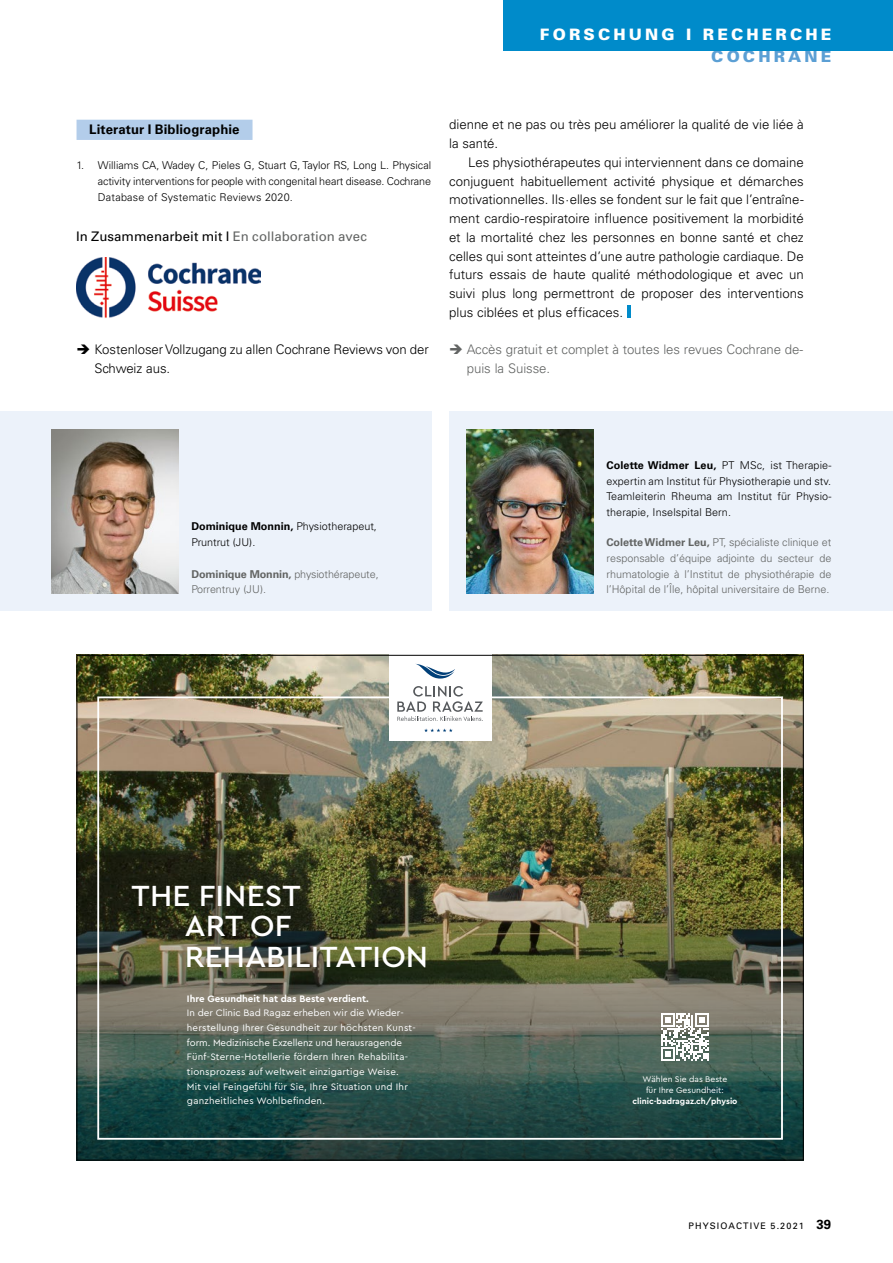
<style>
.page{position:relative;width:893px;height:1263px;background:#fff}
.page>*{position:absolute;margin:0;border:0;box-sizing:border-box;transform-origin:0 0}
.t1{font:500 30.6px/30.6px "Cera PRO";letter-spacing:.005em;color:#fff}
.t2{font:900 15.75px "Univers";letter-spacing:.2em;color:#fff}
.t3{font:900 15.75px "Univers";letter-spacing:.2em;color:#5b9fd4}
.t4{font:300 13.2px/18.8px "Univers";letter-spacing:-.005em;color:#000}
.t5{font:300 13.2px/18.8px "Univers";letter-spacing:-.005em;color:#626463}
.t6{font:13.2px "Univers";color:#000}
.t7{font:700 13.2px "Univers";letter-spacing:.005em;color:#000}
.t8{font:300 10.8px/15.8px "Univers";letter-spacing:.01em;color:#000;text-align:justify}
.t9{font:300 10.8px/15.8px "Univers";color:#626463;text-align:justify}
.t10{font:9.75px/14.7px "Cera PRO";letter-spacing:.02em;color:#fff}
.t11{font:700 9.75px "Cera PRO";color:#fff}
.t12{font:9px "Univers";letter-spacing:.12em;color:#000}
.t13{font:8.55px/10.9px "Cera PRO";color:#fff;text-align:center}
.t14{font:700 8.55px "Cera PRO";color:#fff}
.s1{color:#626463}
.s2{font-weight:700}
.s3{font-weight:700;font-size:13.2px}
</style>
<div class="page">
<div style="left:504px;top:0;width:389px;height:51px;background:#008bca"></div>
<div style="left:77px;top:120px;width:176px;height:20px;background:#b3cdea"></div>
<svg style="left:627px;top:306px;width:3px;height:12px"></svg>
<img style="left:76px;top:258px;width:185px;height:60px">
<div style="left:449px;top:411px;width:444px;height:199px;background:#ecf2fa"></div>
<img style="left:466px;top:430px;width:128px;height:163px">
<div style="left:0;top:411px;width:431px;height:199px;background:#ecf2fa"></div>
<img style="left:51px;top:430px;width:128px;height:163px">
<img style="left:79px;top:657px;width:723px;height:182px">
<img style="left:79px;top:839px;width:723px;height:319px">
<div style="left:97px;top:696px;width:686px;height:444px;border:2px solid #fff"></div>
<div style="left:389px;top:655px;width:103px;height:86px;background:#fff"></div>
<svg style="left:416px;top:664px;width:39px;height:15px"></svg>
<svg style="left:397px;top:686px;width:86px;height:35px"></svg>
<svg style="left:424px;top:728px;width:29px;height:4px"></svg>
<svg style="left:661px;top:1013px;width:47px;height:47px"></svg>
<p class="t2" style="left:540px;top:25px;width:293px">FORSCHUNG I RECHERCHE</p>
<p class="t3" style="left:711px;top:47px;width:122px">COCHRANE</p>
<p class="t7" style="left:89px;top:122px;width:152px">Literatur I Bibliographie</p>
<p class="t8" style="left:98px;top:157px;width:335px;text-indent:-21px">1. Williams CA, Wadey C, Pieles G, Stuart G, Taylor RS, Long L. Physical activity interventions for people with congenital heart disease. Cochrane Database of Systematic Reviews 2020.</p>
<p class="t6" style="left:76px;top:228px;width:292px">In Zusammenarbeit mit I <span class="s1">En collaboration avec</span></p>
<p class="t4" style="left:95px;top:340px;width:336px;text-indent:-18px">➔ Kostenloser Vollzugang zu allen Cochrane Reviews von der<br>Schweiz aus.</p>
<p class="t4" style="left:449px;top:115px;width:356px">dienne et ne pas ou très peu améliorer la qualité de vie liée à la santé.</p>
<p class="t4" style="left:449px;top:153px;width:356px;text-align:justify;text-indent:19px">Les physiothérapeutes qui interviennent dans ce domaine conjuguent habituellement activité physique et démarches motivationnelles. Ils·elles se fondent sur le fait que l’entraîne&shy;ment cardio-respiratoire influence positivement la morbidité et la mortalité chez les personnes en bonne santé et chez celles qui sont atteintes d’une autre pathologie cardiaque. De futurs essais de haute qualité méthodologique et avec un suivi plus long permettront de proposer des interventions plus ciblées et plus efficaces.</p>
<p class="t5" style="left:467px;top:340px;width:338px;text-indent:-18px">➔ Accès gratuit et complet à toutes les revues Cochrane de&shy;puis la Suisse.</p>
<p class="t8" style="left:191px;top:519px;width:187px"><span class="s2">Dominique Monnin,</span> Physiotherapeut,<br>Pruntrut (JU).</p>
<p class="t9" style="left:191px;top:566px;width:189px"><span class="s2">Dominique Monnin,</span> physiothérapeute,<br>Porrentruy (JU).</p>
<p class="t8" style="left:606px;top:457px;width:226px"><span class="s2">Colette Widmer Leu,</span> PT MSc, ist Therapie&shy;expertin am Institut für Physiotherapie und stv.<br>Teamleiterin Rheuma am Institut für Physio&shy;therapie, Inselspital Bern.</p>
<p class="t9" style="left:606px;top:534px;width:226px"><span class="s2">Colette Widmer Leu,</span> PT, spécialiste clinique et responsable d’équipe adjointe du secteur de rhumatologie à l’Institut de physiothérapie de l’Hôpital de l’Île, hôpital universitaire de Berne.</p>
<h1 class="t1" style="left:185px;top:879px;width:245px;text-indent:-53px">THE FINEST<br>ART OF<br>REHABILITATION</h1>
<p class="t11" style="left:187px;top:992px;width:183px">Ihre Gesundheit hat das Beste verdient.</p>
<p class="t10" style="left:187px;top:1005px;width:230px">In der Clinic Bad Ragaz erheben wir die Wieder&shy;herstellung Ihrer Gesundheit zur höchsten Kunst&shy;form. Medizinische Exzellenz und herausragende Fünf-Sterne-Hotellerie fördern Ihren Rehabilita&shy;tionsprozess auf weltweit einzigartige Weise.<br>Mit viel Feingefühl für Sie, Ihre Situation und Ihr ganzheitliches Wohlbefinden.</p>
<p class="t13" style="left:642px;top:1073px;width:86px">Wählen Sie das Beste für Ihre Gesundheit:</p>
<p class="t14" style="left:632px;top:1096px;width:107px">clinic-badragaz.ch/physio</p>
<p class="t12" style="left:689px;top:1220px;width:144px">PHYSIOACTIVE 5.2021 <span class="s3">39</span></p>
</div>
